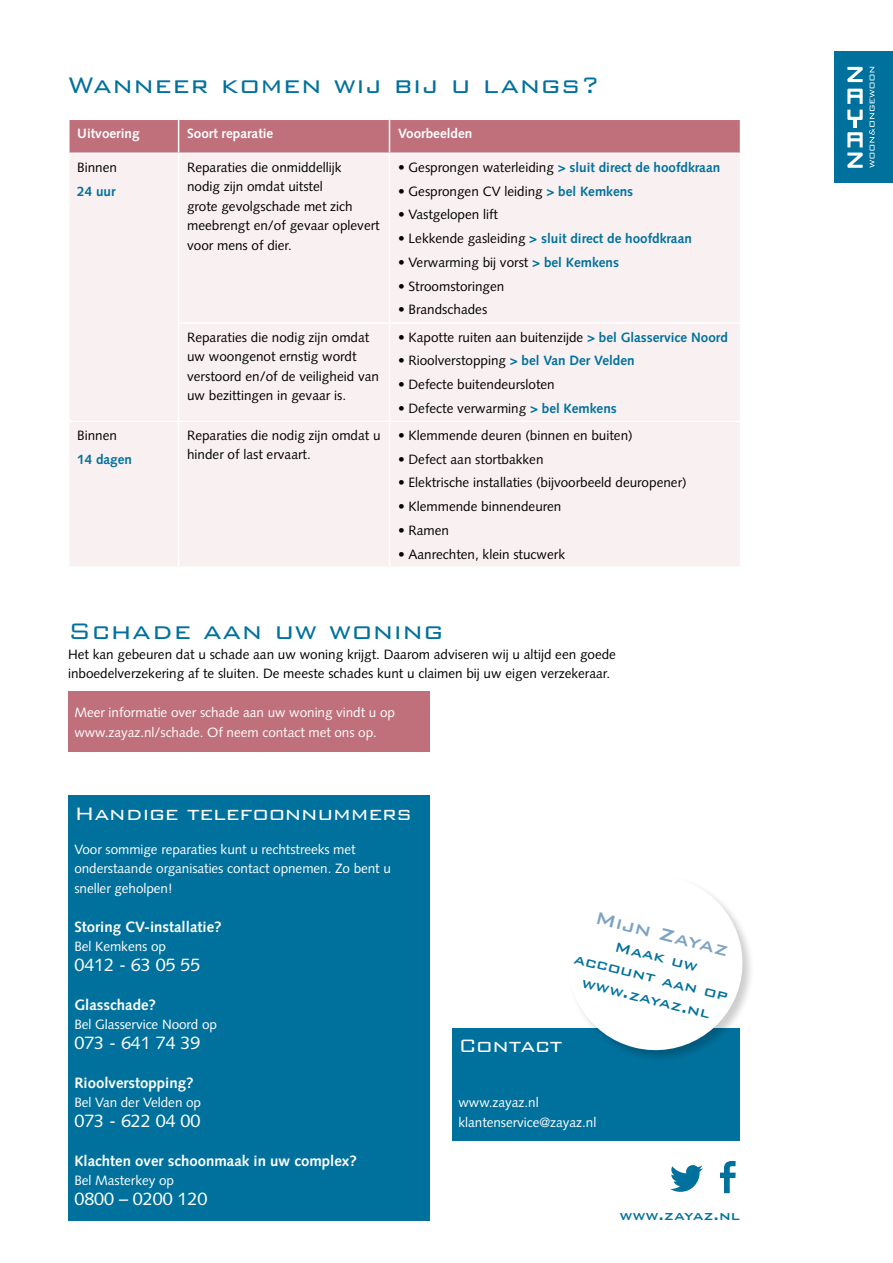
<style>
.page{position:relative;width:893px;height:1263px;background:#fff}
.page>*{position:absolute;margin:0;border:0;box-sizing:border-box;transform-origin:0 0}
.t1{font:300 30px "Bank Gothic BT";letter-spacing:.015em;color:#00719d}
.t2{font:300 24px "Bank Gothic BT";letter-spacing:-.01em;color:#fff}
.t3{font:500 22.95px "Bank Gothic BT";color:#7ca3c2}
.t4{font:18px "Syntax LT Std";letter-spacing:-.005em;color:#fff}
.t5{font:500 18px/21.6px "Bank Gothic BT";color:#00719d;text-align:center}
.t6{font:500 16.5px "Bank Gothic BT";color:#00719d}
.t7{font:700 15px "Syntax LT Std";color:#fff}
.t8{font:13.5px/19.5px "Syntax LT Std";color:#000}
.t9{font:13.5px/19.5px "Syntax LT Std";letter-spacing:-.005em;color:#fff}
.t10{font:700 13.5px "Syntax LT Std";color:#00719d}
.t11{font:700 13.5px "Syntax LT Std";color:#fff}
.s1{font-weight:900;color:#00719d}
.s2{font-weight:700;color:#00719d}
.s3{font-weight:400;color:#000}
.s4{font-weight:900}
</style>
<div class="page">
<div style="left:834px;top:51px;width:59px;height:132px;background:#00719d"></div>
<svg style="left:847px;top:67px;width:16px;height:15px"></svg>
<svg style="left:847px;top:89px;width:16px;height:15px"></svg>
<svg style="left:847px;top:153px;width:16px;height:15px"></svg>
<svg style="left:847px;top:110px;width:16px;height:37px"></svg>
<svg style="left:869px;top:67px;width:5px;height:101px"></svg>
<svg style="left:670px;top:1165px;width:33px;height:27px"></svg>
<svg style="left:720px;top:1161px;width:16px;height:32px"></svg>
<div style="left:70px;top:120px;width:670px;height:33px;background:#bf707b"></div>
<div style="left:70px;top:154px;width:670px;height:412px;background:#f9f0f1"></div>
<hr style="left:178px;top:120px;width:1px;height:33px;background:#fff">
<hr style="left:178px;top:422px;width:1px;height:144px;background:#fff">
<hr style="left:389px;top:120px;width:1px;height:33px;background:#fff">
<hr style="left:389px;top:422px;width:1px;height:144px;background:#fff">
<hr style="left:178px;top:154px;width:1px;height:168px;background:#fff">
<hr style="left:178px;top:322px;width:211px;height:2px;background:#fff">
<hr style="left:178px;top:324px;width:1px;height:97px;background:#fff">
<hr style="left:389px;top:322px;width:352px;height:2px;background:#fff">
<hr style="left:389px;top:421px;width:352px;height:1px;background:#fff">
<hr style="left:68px;top:421px;width:111px;height:1px;background:#fff">
<hr style="left:389px;top:154px;width:1px;height:168px;background:#fff">
<hr style="left:389px;top:324px;width:1px;height:97px;background:#fff">
<hr style="left:179px;top:421px;width:210px;height:1px;background:#fff">
<div style="left:68px;top:691px;width:361px;height:60px;background:#bf707b"></div>
<div style="left:68px;top:795px;width:361px;height:425px;background:#00719d"></div>
<div style="left:452px;top:1028px;width:288px;height:112px;background:#00719d"></div>
<div style="left:566px;top:874px;width:189px;height:188px;background:#000;opacity:.2"></div>
<svg style="left:566px;top:874px;width:185px;height:185px"></svg>
<h1 class="t1" style="left:68px;top:69px;width:534px">Wanneer komen wij bij u langs?</h1>
<p class="t11" style="left:77px;top:125px;width:64px">Uitvoering</p>
<p class="t11" style="left:187px;top:125px;width:88px">Soort reparatie</p>
<p class="t11" style="left:398px;top:125px;width:76px">Voorbeelden</p>
<p class="t8" style="left:77px;top:158px;width:41px">Binnen</p>
<p class="t10" style="left:77px;top:183px;width:40px">24 uur</p>
<p class="t8" style="left:187px;top:158px;width:194px">Reparaties die onmiddellijk<br>nodig zijn omdat uitstel<br>grote gevolgschade met zich meebrengt en/of gevaar oplevert voor mens of dier.</p>
<p class="t8" style="left:398px;top:157px;width:324px">• Gesprongen waterleiding <span class="s1">&gt;</span> <span class="s2">sluit direct de hoofdkraan</span></p>
<p class="t8" style="left:398px;top:181px;width:237px">• Gesprongen CV leiding <span class="s1">&gt;</span> <span class="s2">bel Kemkens</span></p>
<p class="t8" style="left:398px;top:205px;width:102px">• Vastgelopen lift</p>
<p class="t10" style="left:398px;top:231px;width:295px"><span class="s3">• Lekkende gasleiding</span> <span class="s4">&gt;</span> sluit direct de hoofdkraan</p>
<p class="t8" style="left:398px;top:252px;width:222px">• Verwarming bij vorst <span class="s1">&gt;</span> <span class="s2">bel Kemkens</span></p>
<p class="t8" style="left:398px;top:276px;width:108px">• Stroomstoringen</p>
<p class="t8" style="left:398px;top:300px;width:91px">• Brandschades</p>
<p class="t8" style="left:77px;top:425px;width:41px">Binnen</p>
<p class="t10" style="left:77px;top:451px;width:56px">14 dagen</p>
<p class="t8" style="left:187px;top:327px;width:193px">Reparaties die nodig zijn omdat uw woongenot ernstig wordt verstoord en/of de veiligheid van uw bezittingen in gevaar is.</p>
<p class="t8" style="left:398px;top:327px;width:331px">• Kapotte ruiten aan buitenzijde <span class="s1">&gt;</span> <span class="s2">bel Glasservice Noord</span></p>
<p class="t8" style="left:398px;top:351px;width:238px">• Rioolverstopping <span class="s1">&gt;</span> <span class="s2">bel Van Der Velden</span></p>
<p class="t8" style="left:398px;top:375px;width:158px">• Defecte buitendeursloten</p>
<p class="t8" style="left:398px;top:398px;width:220px">• Defecte verwarming <span class="s1">&gt;</span> <span class="s2">bel Kemkens</span></p>
<p class="t8" style="left:187px;top:425px;width:195px">Reparaties die nodig zijn omdat u hinder of last ervaart.</p>
<p class="t8" style="left:398px;top:425px;width:236px">• Klemmende deuren (binnen en buiten)</p>
<p class="t8" style="left:398px;top:449px;width:147px">• Defect aan stortbakken</p>
<p class="t8" style="left:398px;top:473px;width:290px">• Elektrische installaties (bijvoorbeeld deuropener)</p>
<p class="t8" style="left:398px;top:497px;width:165px">• Klemmende binnendeuren</p>
<p class="t8" style="left:398px;top:520px;width:53px">• Ramen</p>
<p class="t8" style="left:398px;top:544px;width:169px">• Aanrechten, klein stucwerk</p>
<h1 class="t1" style="left:68px;top:615px;width:377px">Schade aan uw woning</h1>
<p class="t8" style="left:68px;top:644px;width:549px">Het kan gebeuren dat u schade aan uw woning krijgt. Daarom adviseren wij u altijd een goede inboedelverzekering af te sluiten. De meeste schades kunt u claimen bij uw eigen verzekeraar.</p>
<p class="t9" style="left:74px;top:703px;width:322px">Meer informatie over schade aan uw woning vindt u op www.zayaz.nl/schade. Of neem contact met ons op.</p>
<h2 class="t2" style="left:74px;top:800px;width:339px">Handige telefoonnummers</h2>
<p class="t9" style="left:74px;top:839px;width:318px">Voor sommige reparaties kunt u rechtstreeks met onderstaande organisaties contact opnemen. Zo bent u sneller geholpen!</p>
<p class="t7" style="left:74px;top:918px;width:149px">Storing CV-installatie?</p>
<p class="t9" style="left:74px;top:937px;width:93px">Bel Kemkens op</p>
<h3 class="t4" style="left:74px;top:954px;width:128px">0412 - 63 05 55</h3>
<p class="t7" style="left:74px;top:996px;width:83px">Glasschade?</p>
<p class="t9" style="left:74px;top:1015px;width:144px">Bel Glasservice Noord op</p>
<h3 class="t4" style="left:74px;top:1032px;width:128px">073 - 641 74 39</h3>
<p class="t7" style="left:74px;top:1074px;width:121px">Rioolverstopping?</p>
<p class="t9" style="left:74px;top:1093px;width:128px">Bel Van der Velden op</p>
<h3 class="t4" style="left:74px;top:1110px;width:128px">073 - 622 04 00</h3>
<p class="t7" style="left:74px;top:1152px;width:284px">Klachten over schoonmaak in uw complex?</p>
<p class="t9" style="left:74px;top:1171px;width:101px">Bel Masterkey op</p>
<h3 class="t4" style="left:74px;top:1188px;width:135px">0800 – 0200 120</h3>
<h2 class="t2" style="left:459px;top:1033px;width:105px">Contact</h2>
<h3 class="t3" style="left:599px;top:905px;width:138px;rotate:14deg">Mijn Zayaz</h3>
<h3 class="t5" style="left:582px;top:926px;width:160px;rotate:14deg">Maak uw account aan op www.zayaz.nl</h3>
<p class="t9" style="left:459px;top:1093px;width:139px">www.zayaz.nl klantenservice@zayaz.nl</p>
<p class="t6" style="left:619px;top:1206px;width:122px">www.zayaz.nl</p>
</div>
